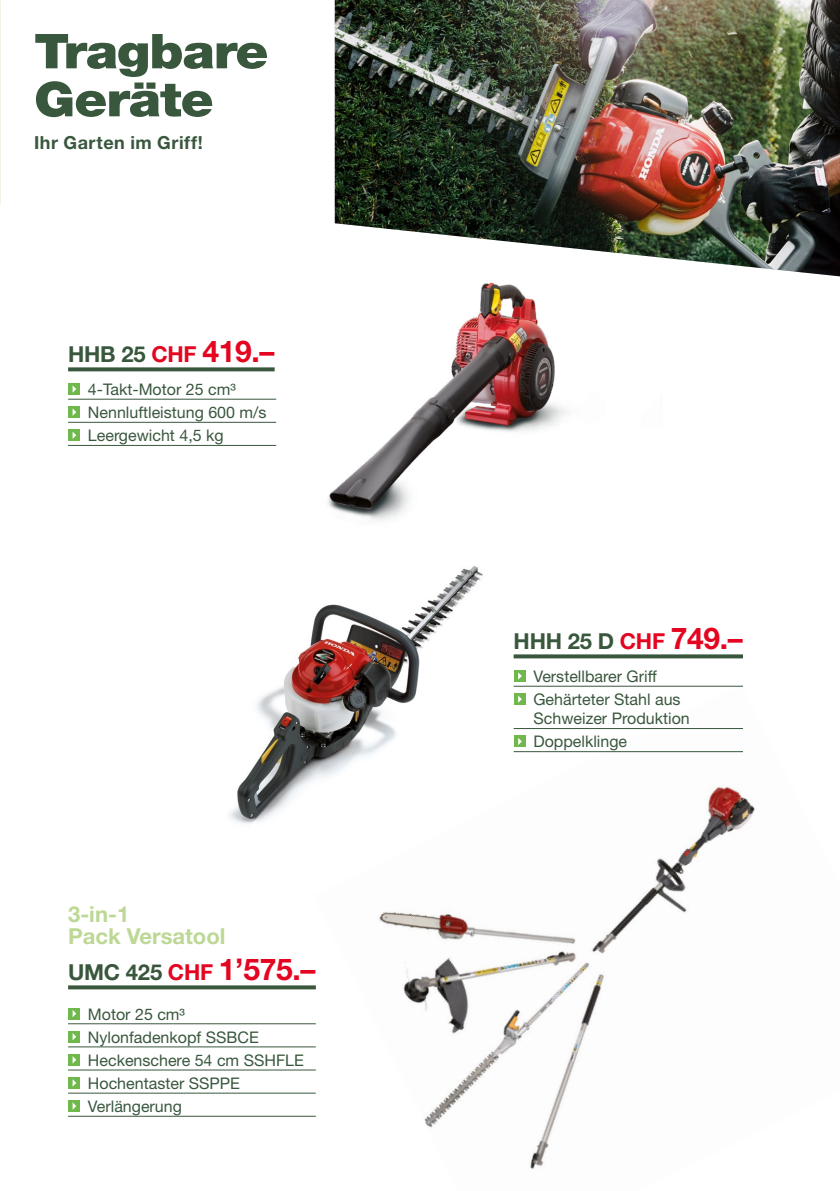
<style>
.page{position:relative;width:840px;height:1191px;background:#fff}
.page>*{position:absolute;margin:0;border:0;box-sizing:border-box;transform-origin:0 0}
.t1{font:900 48px/48px "Helvetica Neue LT Std";letter-spacing:-.02em;color:#39573d;scale:1.1 1}
.t2{font:700 30px "Helvetica Neue LT Std";color:#e40521}
.t3{font:700 22px "Helvetica Neue LT Std";letter-spacing:-.01em;color:#39573d}
.t4{font:700 22px/21.6px "Helvetica Neue LT Std";color:#bcd894}
.t5{font:700 18px "Helvetica Neue LT Std";letter-spacing:.03em;color:#39573d}
.t6{font:16px/23.2px "Helvetica Neue LT Std";color:#39573d}
.s1{color:#e40521}
.s2{font-size:30px;color:#e40521}
.s3{font-size:22px;color:#39573d}
.s4{font-size:22px}
</style>
<div class="page">
<img style="left:229px;top:566px;width:254px;height:258px">
<img style="left:313px;top:685px;width:442px;height:484px">
<img style="left:328px;top:282px;width:239px;height:239px">
<img style="left:334px;top:0;width:505px;height:276px">
<hr style="left:68px;top:1023px;width:247px;height:1px;background:#39573d">
<hr style="left:68px;top:1046px;width:247px;height:1px;background:#39573d">
<hr style="left:68px;top:1069px;width:247px;height:1px;background:#39573d">
<hr style="left:68px;top:1092px;width:247px;height:1px;background:#39573d">
<hr style="left:68px;top:1116px;width:247px;height:1px;background:#39573d">
<div style="left:68px;top:1007px;width:12px;height:12px;background:#71b84c"></div>
<svg style="left:73px;top:1010px;width:3px;height:7px"></svg>
<div style="left:68px;top:1030px;width:12px;height:12px;background:#71b84c"></div>
<svg style="left:73px;top:1033px;width:3px;height:7px"></svg>
<div style="left:68px;top:1054px;width:12px;height:11px;background:#71b84c"></div>
<svg style="left:73px;top:1056px;width:3px;height:7px"></svg>
<div style="left:68px;top:1077px;width:12px;height:11px;background:#71b84c"></div>
<svg style="left:73px;top:1080px;width:3px;height:6px"></svg>
<div style="left:68px;top:1100px;width:12px;height:12px;background:#71b84c"></div>
<svg style="left:73px;top:1103px;width:3px;height:6px"></svg>
<svg style="left:68px;top:985px;width:248px;height:4px"></svg>
<svg style="left:513px;top:654px;width:229px;height:4px"></svg>
<hr style="left:513px;top:686px;width:229px;height:1px;background:#39573d">
<hr style="left:513px;top:728px;width:229px;height:1px;background:#39573d">
<hr style="left:513px;top:751px;width:229px;height:1px;background:#39573d">
<div style="left:513px;top:670px;width:12px;height:12px;background:#71b84c"></div>
<svg style="left:518px;top:672px;width:3px;height:7px"></svg>
<div style="left:513px;top:693px;width:12px;height:12px;background:#71b84c"></div>
<svg style="left:518px;top:695px;width:3px;height:8px"></svg>
<div style="left:513px;top:735px;width:12px;height:12px;background:#71b84c"></div>
<svg style="left:518px;top:738px;width:3px;height:7px"></svg>
<svg style="left:68px;top:367px;width:206px;height:4px"></svg>
<hr style="left:68px;top:399px;width:208px;height:1px;background:#39573d">
<hr style="left:68px;top:422px;width:208px;height:1px;background:#39573d">
<hr style="left:68px;top:445px;width:208px;height:1px;background:#39573d">
<div style="left:68px;top:383px;width:12px;height:12px;background:#71b84c"></div>
<svg style="left:73px;top:386px;width:3px;height:6px"></svg>
<div style="left:68px;top:406px;width:12px;height:12px;background:#71b84c"></div>
<svg style="left:73px;top:409px;width:3px;height:7px"></svg>
<div style="left:68px;top:429px;width:12px;height:12px;background:#71b84c"></div>
<svg style="left:73px;top:432px;width:3px;height:7px"></svg>
<h1 class="t1" style="left:34px;top:27px;width:214px">Tragbare<br>Geräte</h1>
<p class="t5" style="left:34px;top:131px;width:170px">Ihr Garten im Griff!</p>
<h3 class="t3" style="left:68px;top:340px;width:208px">HHB 25 <span class="s1">CHF</span> <span class="s2">419.–</span></h3>
<p class="t6" style="left:88px;top:377px;width:180px">4-Takt-Motor 25 cm³<br>Nennluftleistung 600 m/s<br>Leergewicht 4,5 kg</p>
<h3 class="t4" style="left:68px;top:903px;width:159px">3-in-1<br>Pack Versatool</h3>
<h2 class="t2" style="left:68px;top:950px;width:249px"><span class="s3">UMC 425</span> <span class="s4">CHF</span> 1’575.–</h2>
<p class="t6" style="left:88px;top:1002px;width:217px">Motor 25 cm³<br>Nylonfadenkopf SSBCE<br>Heckenschere 54 cm SSHFLE<br>Hochentaster SSPPE<br>Verlängerung</p>
<h3 class="t3" style="left:513px;top:627px;width:231px">HHH 25 D <span class="s1">CHF</span> <span class="s2">749.–</span></h3>
<p class="t6" style="left:533px;top:664px;width:148px">Verstellbarer Griff<br>Gehärteter Stahl aus</p>
<p class="t6" style="left:533px;top:707px;width:158px">Schweizer Produktion<br>Doppelklinge</p>
</div>
